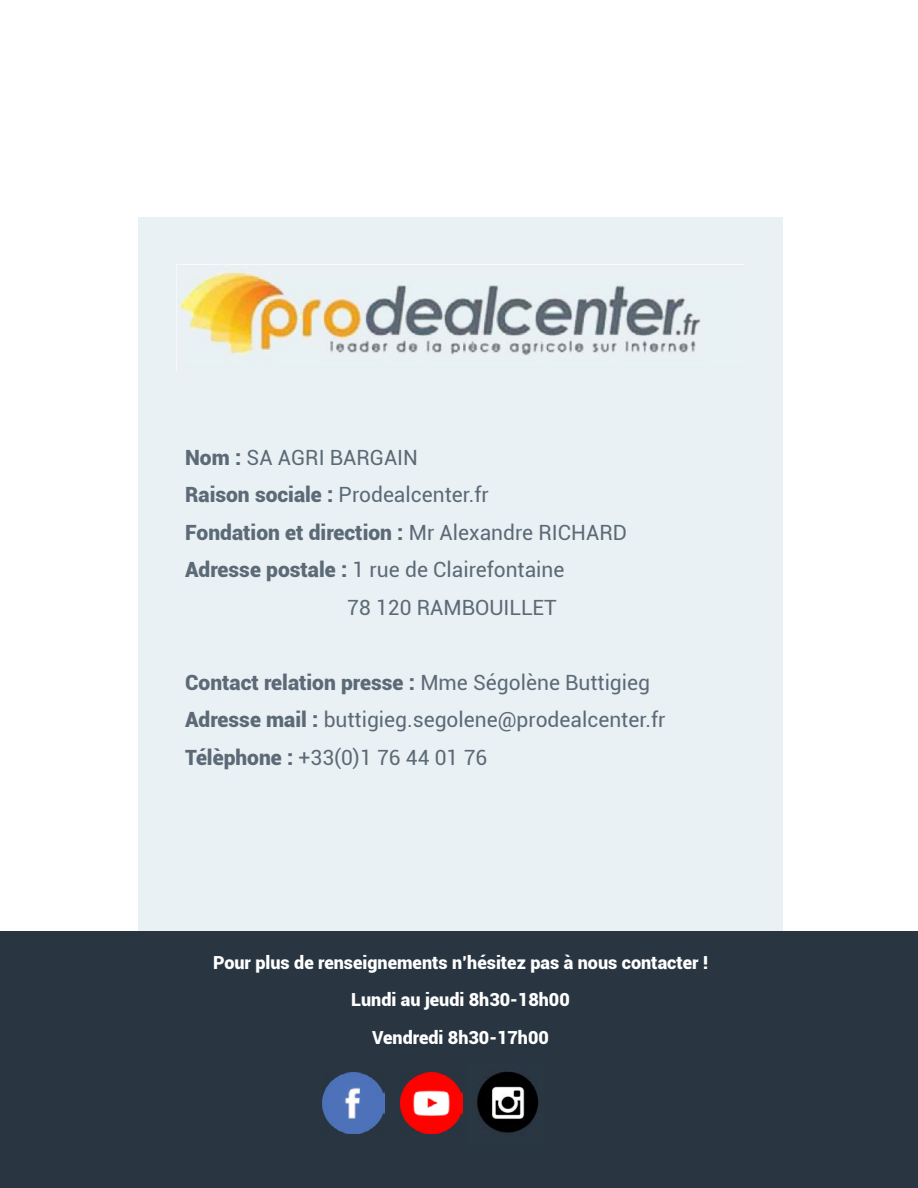
<style>
.page{position:relative;width:918px;height:1188px;background:#fff}
.page>*{position:absolute;margin:0;border:0;box-sizing:border-box;transform-origin:0 0}
.t1{font:21px/37.5px "Roboto";color:#5c6a77}
.t2{font:900 21px "Roboto";color:#5c6a77}
.t3{font:900 18px/37.5px "Roboto";color:#fff;text-align:center}
.s1{font-weight:900}
.s2{font-weight:400}
</style>
<div class="page">
<div style="left:138px;top:217px;width:644px;height:721px;background:#eaf1f4"></div>
<div style="left:0;top:931px;width:918px;height:257px;background:#293642"></div>
<img style="left:323px;top:1072px;width:61px;height:62px">
<img style="left:400px;top:1072px;width:62px;height:62px">
<img style="left:178px;top:264px;width:565px;height:92px">
<img style="left:477px;top:1071px;width:61px;height:62px">
<p class="t1" style="left:185px;top:438px;width:234px"><span class="s1">Nom :</span> SA AGRI BARGAIN</p>
<p class="t1" style="left:185px;top:475px;width:305px"><span class="s1">Raison sociale :</span> Prodealcenter.fr</p>
<p class="t2" style="left:185px;top:517px;width:443px">Fondation et direction : <span class="s2">Mr Alexandre RICHARD</span></p>
<p class="t1" style="left:185px;top:550px;width:381px"><span class="s1">Adresse postale :</span> 1 rue de Clairefontaine</p>
<p class="t1" style="left:347px;top:588px;width:211px">78 120 RAMBOUILLET</p>
<p class="t1" style="left:185px;top:663px;width:482px"><span class="s1">Contact relation presse :</span> Mme Ségolène Buttigieg<br><span class="s1">Adresse mail :</span> buttigieg.segolene@prodealcenter.fr<br><span class="s1">Télèphone :</span> +33(0)1 76 44 01 76</p>
<p class="t3" style="left:213px;top:943px;width:496px">Pour plus de renseignements n’hésitez pas à nous contacter !<br>Lundi au jeudi 8h30-18h00<br>Vendredi 8h30-17h00</p>
</div>
